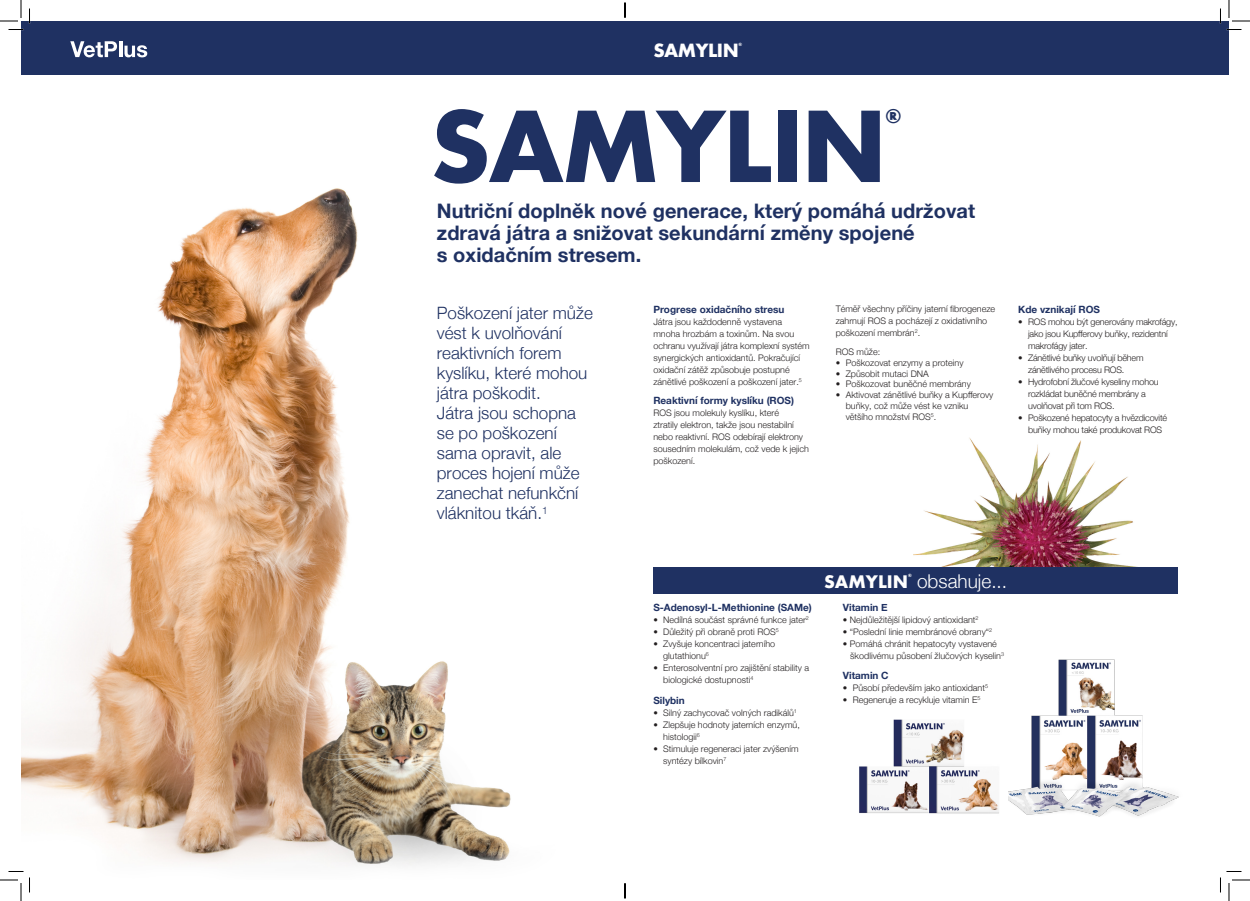
<style>
.page{position:relative;width:1250px;height:901px;background:#fff}
.page>*{position:absolute;margin:0;border:0;box-sizing:border-box;transform-origin:0 0}
.t1{font:700 107px "Futura PT";letter-spacing:-.025em;color:#1f3162}
.t2{font:700 20.7px "Futura PT";color:#1f3162}
.t3{font:700 20px/21.6px "Helvetica Neue";letter-spacing:.005em;color:#1f3162}
.t4{font:700 20px "Futura PT";letter-spacing:-.025em;color:#fff}
.t5{font:300 19px "Helvetica Neue";color:#fff}
.t6{font:700 19px "Futura PT";color:#fff}
.Cross_heads{font:300 17px/20px "Helvetica Neue";color:#1f3162}
.Cross_heads-2{font:700 10px "Helvetica Neue";color:#1f3162}
.Cross_heads-3{font:300 9px/12px "Helvetica Neue";color:#231f20}
.Cross_heads-4{font:300 9px/12px "Helvetica Neue";letter-spacing:-.02em;color:#231f20}
.t7{font:700 4.8px "Futura PT";color:#fff}
</style>
<div class="page">
<img style="left:1008px;top:659px;width:171px;height:158px">
<img style="left:21px;top:188px;width:490px;height:678px">
<div style="left:21px;top:21px;width:604px;height:53px;background:#1f3162"></div>
<div style="left:625px;top:21px;width:604px;height:53px;background:#1f3162"></div>
<svg style="left:70px;top:41px;width:47px;height:16px"></svg>
<hr style="left:119px;top:41px;width:3px;height:16px;background:#fff">
<svg style="left:124px;top:45px;width:23px;height:12px"></svg>
<img style="left:913px;top:437px;width:253px;height:131px">
<div style="left:653px;top:568px;width:525px;height:26px;background:#1f3162"></div>
<img style="left:859px;top:720px;width:140px;height:94px">
<svg style="left:0;top:0;width:30px;height:30px"></svg>
<svg style="left:0;top:871px;width:30px;height:30px"></svg>
<svg style="left:1219px;top:0;width:31px;height:30px"></svg>
<svg style="left:1220px;top:871px;width:30px;height:30px"></svg>
<svg style="left:624px;top:3px;width:2px;height:15px"></svg>
<svg style="left:624px;top:883px;width:2px;height:15px"></svg>
<p class="t4" style="left:653px;top:37px;width:87px">SAMYLIN</p>
<p class="t7" style="left:738px;top:41px;width:5px">®</p>
<p class="t1" style="left:430px;top:77px;width:459px">SAMYLIN</p>
<p class="t2" style="left:885px;top:102px;width:17px">®</p>
<p class="t3" style="left:437px;top:201px;width:539px">Nutriční doplněk nové generace, který pomáhá udržovat zdravá játra a snižovat sekundární změny spojené<br>s oxidačním stresem.</p>
<p class="Cross_heads" style="left:437px;top:302px;width:157px">Poškození jater může vést k uvolňování reaktivních forem kyslíku, které mohou játra poškodit.<br>Játra jsou schopna se po poškození sama opravit, ale proces hojení může zanechat nefunkční vláknitou tkáň.<sup>1</sup></p>
<p class="Cross_heads-2" style="left:653px;top:301px;width:133px">Progrese oxidačního stresu</p>
<p class="Cross_heads-3" style="left:653px;top:315px;width:158px">Játra jsou každodenně vystavena mnoha hrozbám a toxinům. Na svou ochranu využívají játra komplexní systém synergických antioxidantů. Pokračující oxidační zátěž způsobuje postupné zánětlivé poškození a poškození jater.<sup>5</sup></p>
<p class="Cross_heads-2" style="left:653px;top:393px;width:142px">Reaktivní formy kyslíku (ROS)</p>
<p class="Cross_heads-3" style="left:653px;top:406px;width:157px">ROS jsou molekuly kyslíku, které<br>ztratily elektron, takže jsou nestabilní nebo reaktivní. ROS odebírají elektrony sousedním molekulám, což vede k jejich poškození.</p>
<p class="Cross_heads-3" style="left:835px;top:302px;width:161px">Téměř všechny příčiny jaterní fibrogeneze zahrnují ROS a pocházejí z oxidativního poškození membrán<sup>2</sup>.</p>
<p class="Cross_heads-3" style="left:835px;top:345px;width:46px">ROS může:</p>
<p class="Cross_heads-3" style="left:835px;top:356px;width:129px">• Poškozovat enzymy a proteiny</p>
<p class="Cross_heads-3" style="left:835px;top:367px;width:95px">• Způsobit mutaci DNA</p>
<p class="Cross_heads-3" style="left:835px;top:378px;width:137px">• Poškozovat buněčné membrány</p>
<p class="Cross_heads-3" style="left:845px;top:389px;width:149px;line-height:10.8px;text-indent:-10px">• Aktivovat zánětlivé buňky a Kupfferovy buňky, což může vést ke vzniku většího množství ROS<sup>5</sup>.</p>
<p class="Cross_heads-2" style="left:1018px;top:301px;width:83px">Kde vznikají ROS</p>
<p class="Cross_heads-4" style="left:1028px;top:315px;width:151px;text-indent:-10px">• ROS mohou být generovány makrofágy, jako jsou Kupfferovy buňky, rezidentní makrofágy jater.</p>
<p class="Cross_heads-4" style="left:1028px;top:351px;width:117px;text-indent:-10px">• Zánětlivé buňky uvolňují během zánětlivého procesu ROS.</p>
<p class="Cross_heads-4" style="left:1028px;top:375px;width:132px;text-indent:-10px">• Hydrofobní žlučové kyseliny mohou rozkládat buněčné membrány a uvolňovat při tom ROS.</p>
<p class="Cross_heads-4" style="left:1018px;top:411px;width:151px;text-align:center">• Poškozené hepatocyty a hvězdicovité buňky mohou také produkovat ROS</p>
<p class="Cross_heads-2" style="left:653px;top:600px;width:160px">S-Adenosyl-L-Methionine (SAMe)</p>
<p class="Cross_heads-3" style="left:653px;top:613px;width:157px">• Nedílná součást správné funkce jater<sup>2</sup></p>
<p class="Cross_heads-3" style="left:653px;top:625px;width:127px">• Důležitý při obraně proti ROS<sup>5</sup></p>
<p class="Cross_heads-3" style="left:663px;top:637px;width:113px;text-indent:-10px">• Zvyšuje koncentraci jaterního glutathionu<sup>6</sup></p>
<p class="Cross_heads-3" style="left:663px;top:661px;width:147px;text-indent:-10px">• Enterosolventní pro zajištění stability a biologické dostupnosti<sup>4</sup></p>
<p class="Cross_heads-2" style="left:653px;top:692px;width:33px">Silybin</p>
<p class="Cross_heads-3" style="left:653px;top:706px;width:145px">• Silný zachycovač volných radikálů<sup>1</sup></p>
<p class="Cross_heads-3" style="left:663px;top:718px;width:138px;text-indent:-10px">• Zlepšuje hodnoty jaterních enzymů, histologii<sup>6</sup></p>
<p class="Cross_heads-3" style="left:663px;top:742px;width:137px;text-indent:-10px">• Stimuluje regeneraci jater zvýšením syntézy bílkovin<sup>7</sup></p>
<p class="t6" style="left:824px;top:569px;width:86px">SAMYLIN</p>
<p class="t7" style="left:908px;top:572px;width:5px">®</p>
<p class="t5" style="left:917px;top:566px;width:92px">obsahuje...</p>
<p class="Cross_heads-2" style="left:843px;top:600px;width:46px">Vitamin E</p>
<p class="Cross_heads-3" style="left:843px;top:613px;width:137px">• Nejdůležitější lipidový antioxidant<sup>2</sup></p>
<p class="Cross_heads-3" style="left:843px;top:625px;width:151px">• “Poslední linie membránové obrany“<sup>2</sup></p>
<p class="Cross_heads-3" style="left:850px;top:637px;width:155px;text-indent:-8px">• Pomáhá chránit hepatocyty vystavené škodlivému působení žlučových kyselin<sup>3</sup></p>
<p class="Cross_heads-2" style="left:843px;top:667px;width:47px">Vitamin C</p>
<p class="Cross_heads-3" style="left:843px;top:681px;width:147px">• Působí především jako antioxidant<sup>5</sup></p>
<p class="Cross_heads-3" style="left:843px;top:693px;width:139px">• Regeneruje a recykluje vitamin E<sup>5</sup></p>
</div>
